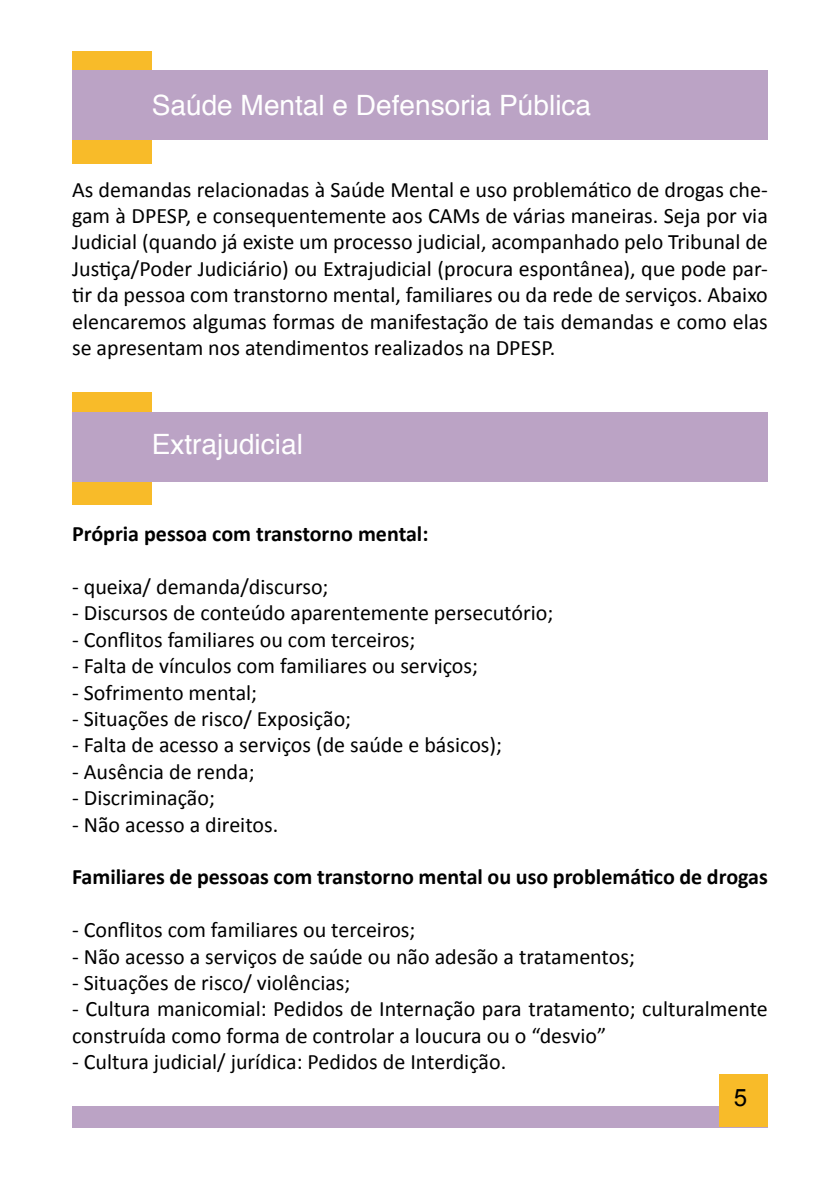
<style>
.page{position:relative;width:840px;height:1191px;background:#fff}
.page>*{position:absolute;margin:0;border:0;box-sizing:border-box;transform-origin:0 0}
.t1{font:28px "Helvetica";color:#fff}
.t2{font:24px "Arial";color:#000}
.t3{font:22px/26.4px "Calibri";color:#000;text-align:justify}
.t4{font:700 22px "Calibri";color:#000}
</style>
<div class="page">
<div style="left:72px;top:1106px;width:695px;height:21px;background:#bba3c5"></div>
<div style="left:719px;top:1074px;width:48px;height:53px;background:#f8bb29"></div>
<div style="left:72px;top:51px;width:80px;height:112px;background:#f8bb29"></div>
<div style="left:72px;top:393px;width:80px;height:112px;background:#f8bb29"></div>
<div style="left:72px;top:71px;width:695px;height:69px;background:#bba3c5"></div>
<div style="left:72px;top:412px;width:695px;height:70px;background:#bba3c5"></div>
<p class="t1" style="left:152px;top:84px;width:440px">Saúde Mental e Defensoria Pública</p>
<p class="t3" style="left:72px;top:175px;width:697px">As demandas relacionadas à Saúde Mental e uso problemático de drogas che&shy;gam à DPESP, e consequentemente aos CAMs de várias maneiras. Seja por via Judicial (quando já existe um processo judicial, acompanhado pelo Tribunal de Justiça/Poder Judiciário) ou Extrajudicial (procura espontânea), que pode par&shy;tir da pessoa com transtorno mental, familiares ou da rede de serviços. Abaixo elencaremos algumas formas de manifestação de tais demandas e como elas se apresentam nos atendimentos realizados na DPESP.</p>
<p class="t1" style="left:152px;top:423px;width:152px">Extrajudicial</p>
<p class="t4" style="left:72px;top:518px;width:358px">Própria pessoa com transtorno mental:</p>
<p class="t3" style="left:72px;top:572px;width:258px">- queixa/ demanda/discurso;</p>
<p class="t3" style="left:72px;top:599px;width:482px">- Discursos de conteúdo aparentemente persecutório;</p>
<p class="t3" style="left:72px;top:625px;width:345px">- Conflitos familiares ou com terceiros;</p>
<p class="t3" style="left:72px;top:651px;width:407px">- Falta de vínculos com familiares ou serviços;</p>
<p class="t3" style="left:72px;top:678px;width:186px">- Sofrimento mental;</p>
<p class="t3" style="left:72px;top:704px;width:280px">- Situações de risco/ Exposição;</p>
<p class="t3" style="left:72px;top:731px;width:431px">- Falta de acesso a serviços (de saúde e básicos);</p>
<p class="t3" style="left:72px;top:757px;width:184px">- Ausência de renda;</p>
<p class="t3" style="left:72px;top:783px;width:144px">- Discriminação;</p>
<p class="t3" style="left:72px;top:810px;width:207px">- Não acesso a direitos.</p>
<p class="t4" style="left:72px;top:861px;width:697px">Familiares de pessoas com transtorno mental ou uso problemático de drogas</p>
<p class="t3" style="left:72px;top:915px;width:345px">- Conflitos com familiares ou terceiros;</p>
<p class="t3" style="left:72px;top:942px;width:564px">- Não acesso a serviços de saúde ou não adesão a tratamentos;</p>
<p class="t3" style="left:72px;top:968px;width:280px">- Situações de risco/ violências;</p>
<p class="t3" style="left:72px;top:995px;width:697px">- Cultura manicomial: Pedidos de Internação para tratamento; culturalmente construída como forma de controlar a loucura ou o “desvio”</p>
<p class="t3" style="left:72px;top:1047px;width:435px">- Cultura judicial/ jurídica: Pedidos de Interdição.</p>
<p class="t2" style="left:733px;top:1082px;width:15px">5</p>
</div>
